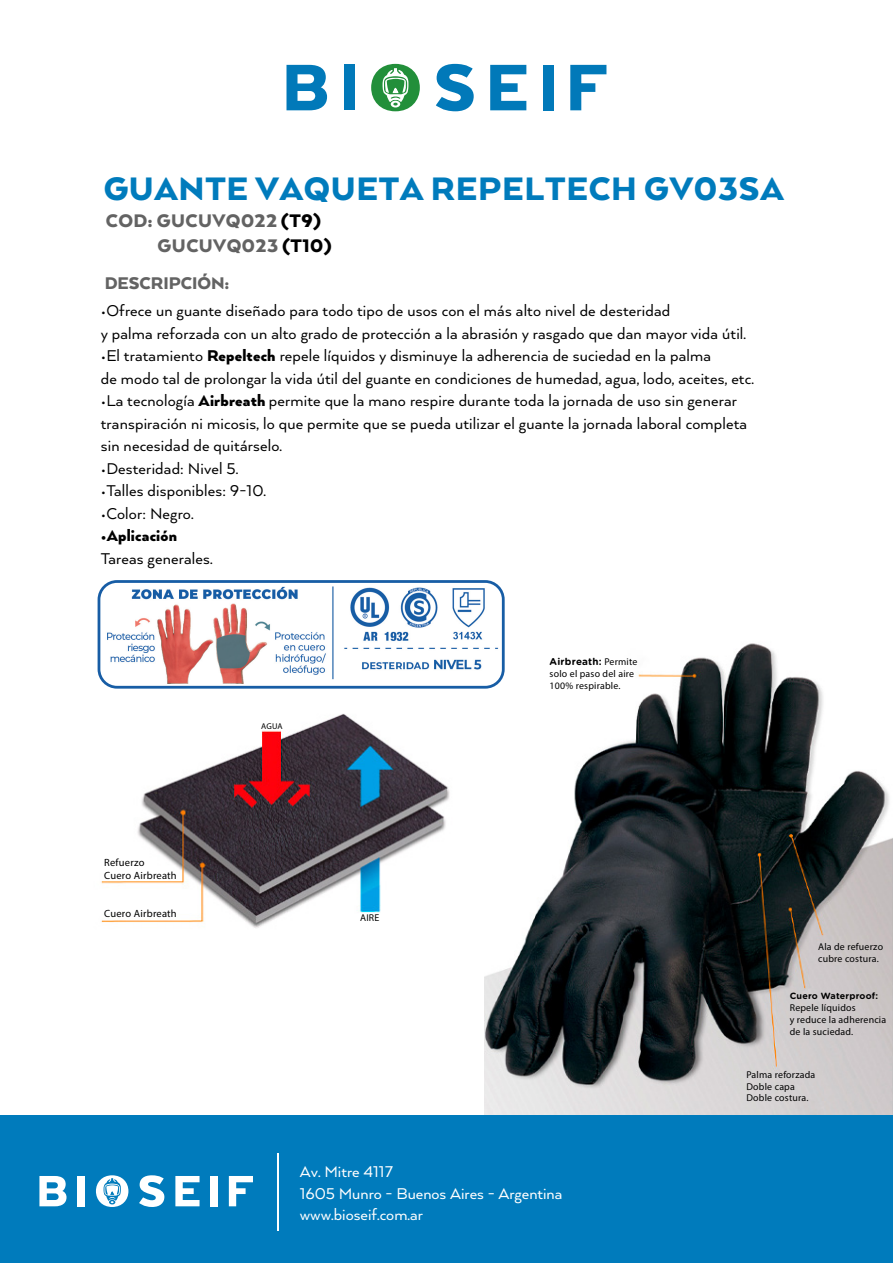
<style>
.page{position:relative;width:893px;height:1263px;background:#fff}
.page>*{position:absolute;margin:0;border:0;box-sizing:border-box;transform-origin:0 0}
.t1{font:900 37.5px "Arquitecta";letter-spacing:.02em;color:#007bbc}
.t2{font:900 21px/25.5px "Arquitecta";letter-spacing:.02em;color:#636363}
.t3{font:900 19.5px "Arquitecta";color:#636363}
.t4{font:18px/22.5px "Arquitecta";letter-spacing:.01em;color:#000}
.t5{font:18px/21.6px "Arquitecta";color:#fff}
.t6{font:900 18px "Arquitecta";letter-spacing:.01em;color:#000}
.t7{font:10.5px/12.6px "Myriad Pro";letter-spacing:.02em;color:#000}
.t8{font:9.9px/11.9px "Myriad Pro";letter-spacing:.02em;color:#000}
.t9{font:700 9.9px "Gotham Rounded";letter-spacing:.02em;color:#000}
.t10{font:700 9px "Gotham Rounded";letter-spacing:.02em;color:#000}
.t11{font:8.4px "Myriad Pro";color:#000}
.s1{color:#000}
.s2{font-weight:900}
.s3{font-family:"Myriad Pro";font-weight:400}
</style>
<div class="page">
<img style="left:485px;top:643px;width:408px;height:472px">
<div style="left:0;top:1115px;width:893px;height:148px;background:#007bbc"></div>
<hr style="left:277px;top:1154px;width:2px;height:77px;background:#fff">
<svg style="left:286px;top:65px;width:41px;height:45px"></svg>
<div style="left:344px;top:65px;width:11px;height:45px;background:#0179b9"></div>
<svg style="left:436px;top:64px;width:38px;height:47px"></svg>
<svg style="left:490px;top:65px;width:36px;height:45px"></svg>
<div style="left:543px;top:65px;width:11px;height:45px;background:#0179b9"></div>
<svg style="left:570px;top:65px;width:36px;height:45px"></svg>
<div style="left:371px;top:64px;width:49px;height:47px;background:#228f3a;border-radius:50%"></div>
<svg style="left:391px;top:101px;width:9px;height:7px"></svg>
<svg style="left:382px;top:68px;width:26px;height:38px"></svg>
<svg style="left:39px;top:1176px;width:28px;height:30px"></svg>
<div style="left:78px;top:1176px;width:7px;height:30px;background:#fff"></div>
<svg style="left:139px;top:1175px;width:25px;height:32px"></svg>
<svg style="left:175px;top:1176px;width:25px;height:30px"></svg>
<div style="left:210px;top:1176px;width:8px;height:30px;background:#fff"></div>
<svg style="left:229px;top:1176px;width:24px;height:30px"></svg>
<div style="left:96px;top:1175px;width:32px;height:32px;background:#fff;border-radius:50%"></div>
<svg style="left:104px;top:1178px;width:17px;height:26px"></svg>
<img style="left:101px;top:714px;width:349px;height:214px">
<img style="left:105px;top:584px;width:398px;height:99px">
<div style="left:98px;top:580px;width:407px;height:109px;border:3px solid #175da5;border-radius:18px"></div>
<h1 class="t1" style="left:103px;top:166px;width:682px">GUANTE VAQUETA REPELTECH GV03SA</h1>
<p class="t2" style="left:158px;top:207px;width:175px;text-indent:-52px">COD: GUCUVQ022 <span class="s1">(T9)<br></span>GUCUVQ023 <span class="s1">(T10)</span></p>
<p class="t3" style="left:104px;top:271px;width:126px">DESCRIPCIÓN:</p>
<p class="t4" style="left:101px;top:299px;width:647px">•Ofrece un guante diseñado para todo tipo de usos con el más alto nivel de desteridad<br>y palma reforzada con un alto grado de protección a la abrasión y rasgado que dan mayor vida útil.</p>
<p class="t4" style="left:101px;top:344px;width:655px">•El tratamiento <span class="s2">Repeltech</span> repele líquidos y disminuye la adherencia de suciedad en la palma<br>de modo tal de prolongar la vida útil del guante en condiciones de humedad, agua, lodo, aceites, etc.</p>
<p class="t4" style="left:101px;top:389px;width:648px">•La tecnología <span class="s2">Airbreath</span> permite que la mano respire durante toda la jornada de uso sin generar transpiración ni micosis, lo que permite que se pueda utilizar el guante la jornada laboral completa sin necesidad de quitárselo.</p>
<p class="t4" style="left:101px;top:457px;width:139px">•Desteridad: Nivel 5.</p>
<p class="t4" style="left:101px;top:479px;width:167px">•Talles disponibles: 9-10.</p>
<p class="t4" style="left:101px;top:502px;width:94px">•Color: Negro.</p>
<p class="t6" style="left:101px;top:525px;width:78px">•Aplicación</p>
<p class="t4" style="left:101px;top:547px;width:113px">Tareas generales.</p>
<p class="t7" style="left:104px;top:856px;width:74px">Refuerzo<br>Cuero Airbreath</p>
<p class="t7" style="left:104px;top:907px;width:74px">Cuero Airbreath</p>
<p class="t11" style="left:261px;top:721px;width:23px">AGUA</p>
<p class="t8" style="left:360px;top:912px;width:21px">AIRE</p>
<p class="t9" style="left:550px;top:654px;width:89px">Airbreath: <span class="s3">Permite</span></p>
<p class="t8" style="left:550px;top:667px;width:86px">solo el paso del aire<br>100% respirable.</p>
<p class="t5" style="left:300px;top:1160px;width:264px">Av. Mitre 4117<br>1605 Munro - Buenos Aires - Argentina www.bioseif.com.ar</p>
<p class="t8" style="left:818px;top:940px;width:66px">Ala de refuerzo cubre costura.</p>
<p class="t10" style="left:790px;top:989px;width:90px">Cuero Waterproof:</p>
<p class="t8" style="left:790px;top:1002px;width:98px">Repele líquidos<br>y reduce la adherencia de la suciedad.</p>
<p class="t8" style="left:746px;top:1068px;width:70px">Palma reforzada<br>Doble capa<br>Doble costura.</p>
</div>
